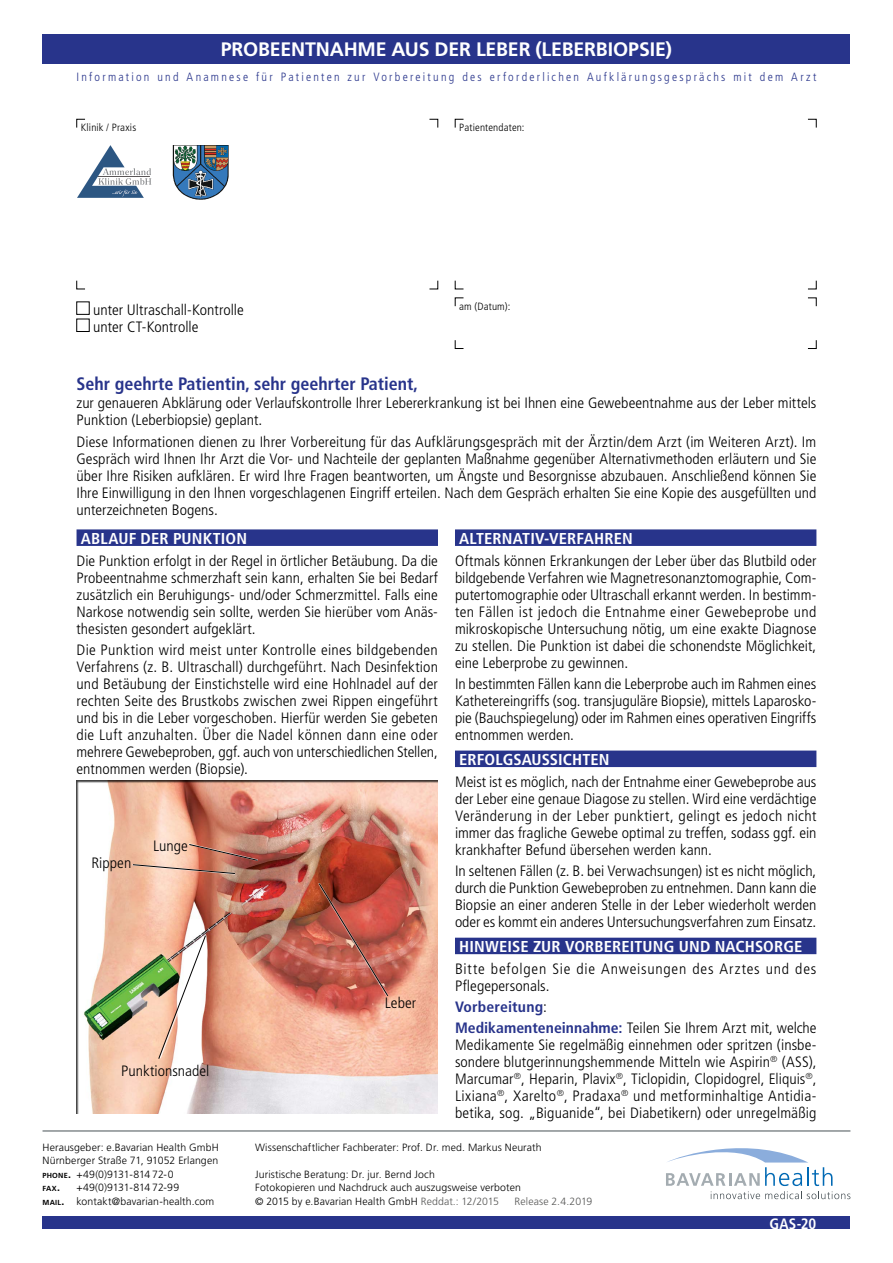
<style>
.page{position:relative;width:893px;height:1263px;background:#fff}
.page>*{position:absolute;margin:0;border:0;box-sizing:border-box;transform-origin:0 0}
.t1{font:700 19.5px "Frutiger LT Pro";letter-spacing:-.01em;color:#fff}
.t2{font:700 condensed 18px "Frutiger LT Pro";color:#28348b}
.t3{font:700 condensed 15.75px "Frutiger LT Pro";letter-spacing:.005em;color:#fff;scale:1.05 1}
.t4{font:300 condensed 15px/17px "Frutiger LT Pro";color:#000;text-align:justify;scale:1.05 1}
.t5{font:700 condensed 15px/21.3px "Frutiger LT Pro";letter-spacing:.01em;color:#28348b;scale:1.05 1}
.t6{font:300 condensed 15px/17px "Frutiger LT Pro";letter-spacing:.045em;color:#000;scale:1.05 1}
.t7{font:700 condensed 15px "Frutiger LT Pro";color:#fff}
.t8{font:300 condensed 12px "Frutiger LT Pro";letter-spacing:.185em;color:#28348b}
.t9{font:300 10.5px/13.5px "Frutiger LT Pro";letter-spacing:.01em;color:#000;text-align:justify}
.t10{font:300 condensed 10.5px "Frutiger LT Pro";letter-spacing:.015em;color:#000;scale:1.05 1}
.t11{font:300 10.5px "Frutiger LT Pro";letter-spacing:.01em;color:#575756}
.t12{font:700 7.35px "Frutiger LT Pro";color:#000}
.s1{font-weight:300;color:#000}
.s2{font-weight:700;font-size:7.35px}
.s3{font-weight:700}
.s4{font-size:10.5px}
.s5{color:#575756}
</style>
<div class="page">
<div style="left:43px;top:1216px;width:807px;height:13px;background:#28348b"></div>
<div style="left:43px;top:34px;width:807px;height:30px;background:#28348b"></div>
<hr style="left:43px;top:1131px;width:807px;height:1px;background:#485156">
<svg style="left:666px;top:1148px;width:184px;height:51px"></svg>
<svg style="left:76px;top:280px;width:9px;height:9px"></svg>
<svg style="left:429px;top:280px;width:9px;height:9px"></svg>
<svg style="left:455px;top:280px;width:9px;height:9px"></svg>
<svg style="left:808px;top:280px;width:9px;height:9px"></svg>
<svg style="left:455px;top:340px;width:9px;height:9px"></svg>
<svg style="left:807px;top:340px;width:10px;height:9px"></svg>
<svg style="left:76px;top:119px;width:9px;height:9px"></svg>
<svg style="left:429px;top:119px;width:9px;height:9px"></svg>
<svg style="left:455px;top:119px;width:9px;height:9px"></svg>
<svg style="left:808px;top:119px;width:9px;height:9px"></svg>
<svg style="left:455px;top:297px;width:9px;height:10px"></svg>
<svg style="left:808px;top:297px;width:9px;height:10px"></svg>
<div style="left:77px;top:529px;width:361px;height:17px;background:#28348b"></div>
<div style="left:64px;top:770px;width:388px;height:345px;background:#000;opacity:.75"></div>
<div style="left:455px;top:529px;width:361px;height:17px;background:#28348b"></div>
<div style="left:455px;top:750px;width:361px;height:17px;background:#28348b"></div>
<div style="left:455px;top:938px;width:361px;height:16px;background:#28348b"></div>
<img style="left:156px;top:935px;width:52px;height:125px">
<svg style="left:132px;top:843px;width:126px;height:31px"></svg>
<img style="left:311px;top:883px;width:85px;height:114px">
<img style="left:78px;top:146px;width:151px;height:54px">
<h1 class="t1" style="left:221px;top:38px;width:453px">PROBEENTNAHME AUS DER LEBER (LEBERBIOPSIE)</h1>
<p class="t8" style="left:77px;top:70px;width:741px">Information und Anamnese für Patienten zur Vorbereitung des erforderlichen Aufklärungsgesprächs mit dem Arzt</p>
<p class="t10" style="left:81px;top:122px;width:54px">Klinik / Praxis</p>
<p class="t4" style="left:93px;top:301px;width:145px">unter Ultraschall-Kontrolle unter CT-Kontrolle</p>
<p class="t10" style="left:459px;top:122px;width:64px">Patientendaten:</p>
<p class="t10" style="left:459px;top:300px;width:50px">am (Datum):</p>
<p class="t2" style="left:77px;top:373px;width:343px">Sehr geehrte Patientin, sehr geehrter Patient,</p>
<p class="t4" style="left:77px;top:395px;width:706px">zur genaueren Abklärung oder Verlaufskontrolle Ihrer Lebererkrankung ist bei Ihnen eine Gewebeentnahme aus der Leber mittels<br>Punktion (Leberbiopsie) geplant.</p>
<p class="t4" style="left:77px;top:433px;width:706px">Diese Informationen dienen zu Ihrer Vorbereitung für das Aufklärungsgespräch mit der Ärztin/dem Arzt (im Weiteren Arzt). Im Gespräch wird Ihnen Ihr Arzt die Vor- und Nachteile der geplanten Maßnahme gegenüber Alternativmethoden erläutern und Sie über Ihre Risiken aufklären. Er wird Ihre Fragen beantworten, um Ängste und Besorgnisse abzubauen. Anschließend können Sie Ihre Einwilligung in den Ihnen vorgeschlagenen Eingriff erteilen. Nach dem Gespräch erhalten Sie eine Kopie des ausgefüllten und unterzeichneten Bogens.</p>
<p class="t3" style="left:81px;top:529px;width:160px">ABLAUF DER PUNKTION</p>
<p class="t4" style="left:77px;top:552px;width:346px">Die Punktion erfolgt in der Regel in örtlicher Betäubung. Da die Probeentnahme schmerzhaft sein kann, erhalten Sie bei Bedarf zusätzlich ein Beruhigungs- und/oder Schmerzmittel. Falls eine Narkose notwendig sein sollte, werden Sie hierüber vom Anäs&shy;thesisten gesondert aufgeklärt.</p>
<p class="t4" style="left:77px;top:641px;width:346px">Die Punktion wird meist unter Kontrolle eines bildgebenden Verfahrens (z. B. Ultraschall) durchgeführt. Nach Desinfektion und Betäubung der Einstichstelle wird eine Hohlnadel auf der rechten Seite des Brustkobs zwischen zwei Rippen eingeführt und bis in die Leber vorgeschoben. Hierfür werden Sie gebeten die Luft anzuhalten. Über die Nadel können dann eine oder mehrere Gewebeproben, ggf. auch von unterschiedlichen Stellen, entnommen werden (Biopsie).</p>
<p class="t3" style="left:459px;top:529px;width:167px">ALTERNATIV-VERFAHREN</p>
<p class="t4" style="left:455px;top:552px;width:346px">Oftmals können Erkrankungen der Leber über das Blutbild oder bildgebende Verfahren wie Magnetresonanztomographie, Com&shy;putertomographie oder Ultraschall erkannt werden. In bestimm&shy;ten Fällen ist jedoch die Entnahme einer Gewebeprobe und mikroskopische Untersuchung nötig, um eine exakte Diagnose zu stellen. Die Punktion ist dabei die schonendste Möglichkeit, eine Leberprobe zu gewinnen.</p>
<p class="t4" style="left:455px;top:675px;width:346px">In bestimmten Fällen kann die Leberprobe auch im Rahmen eines Kathetereingriffs (sog. transjuguläre Biopsie), mittels Laparosko&shy;pie (Bauchspiegelung) oder im Rahmen eines operativen Eingriffs entnommen werden.</p>
<p class="t3" style="left:459px;top:750px;width:145px">ERFOLGSAUSSICHTEN</p>
<p class="t4" style="left:455px;top:773px;width:346px">Meist ist es möglich, nach der Entnahme einer Gewebeprobe aus der Leber eine genaue Diagose zu stellen. Wird eine verdächtige Veränderung in der Leber punktiert, gelingt es jedoch nicht immer das fragliche Gewebe optimal zu treffen, sodass ggf. ein krankhafter Befund übersehen werden kann.</p>
<p class="t4" style="left:455px;top:862px;width:346px">In seltenen Fällen (z. B. bei Verwachsungen) ist es nicht möglich, durch die Punktion Gewebeproben zu entnehmen. Dann kann die Biopsie an einer anderen Stelle in der Leber wiederholt werden oder es kommt ein anderes Untersuchungsverfahren zum Einsatz.</p>
<p class="t3" style="left:459px;top:937px;width:328px">HINWEISE ZUR VORBEREITUNG UND NACHSORGE</p>
<p class="t6" style="left:455px;top:960px;width:346px">Bitte befolgen Sie die Anweisungen des Arztes und des<br>Pflegepersonals.</p>
<p class="t5" style="left:455px;top:996px;width:346px">Vorbereitung<span class="s1">:<br></span>Medikamenteneinnahme: <span class="s1">Teilen Sie Ihrem Arzt mit, welche</span></p>
<p class="t4" style="left:455px;top:1037px;width:346px">Medikamente Sie regelmäßig einnehmen oder spritzen (insbe&shy;sondere blutgerinnungshemmende Mitteln wie Aspirin<sup>®</sup> (ASS), Marcumar<sup>®</sup>, Heparin, Plavix<sup>®</sup>, Ticlopidin, Clopidogrel, Eliquis<sup>®</sup>, Lixiana<sup>®</sup>, Xarelto<sup>®</sup>, Pradaxa<sup>®</sup> und metforminhaltige Antidia&shy;betika, sog. „Biguanide“, bei Diabetikern) oder unregelmäßig</p>
<p class="t4" style="left:153px;top:837px;width:35px">Lunge</p>
<p class="t4" style="left:91px;top:854px;width:40px">Rippen</p>
<p class="t4" style="left:385px;top:994px;width:31px">Leber</p>
<p class="t4" style="left:121px;top:1062px;width:86px">Punktionsnadel</p>
<p class="t9" style="left:43px;top:1140px;width:178px">Herausgeber: e.Bavarian Health GmbH Nürnberger Straße 71, 91052 Erlangen <span class="s2">PHONE</span><span class="s3">.</span> +49(0)9131-814 72-0</p>
<p class="t12" style="left:43px;top:1184px;width:19px">FAX<span class="s4">.</span></p>
<p class="t9" style="left:43px;top:1181px;width:173px;text-align:center">+49(0)9131-814 72-99<br><span class="s2">MAIL</span><span class="s3">.</span> kontakt@bavarian-health.com</p>
<p class="t9" style="left:255px;top:1140px;width:288px">Wissenschaftlicher Fachberater: Prof. Dr. med. Markus Neurath</p>
<p class="t9" style="left:255px;top:1167px;width:267px;text-align:left">Juristische Beratung: Dr. jur. Bernd Joch<br>Fotokopieren und Nachdruck auch auszugsweise verboten © 2015 by e.Bavarian Health GmbH <span class="s5">Reddat.: 12/2015</span></p>
<p class="t11" style="left:514px;top:1195px;width:79px">Release 2.4.2019</p>
<p class="t7" style="left:769px;top:1215px;width:48px">GAS-20</p>
</div>
